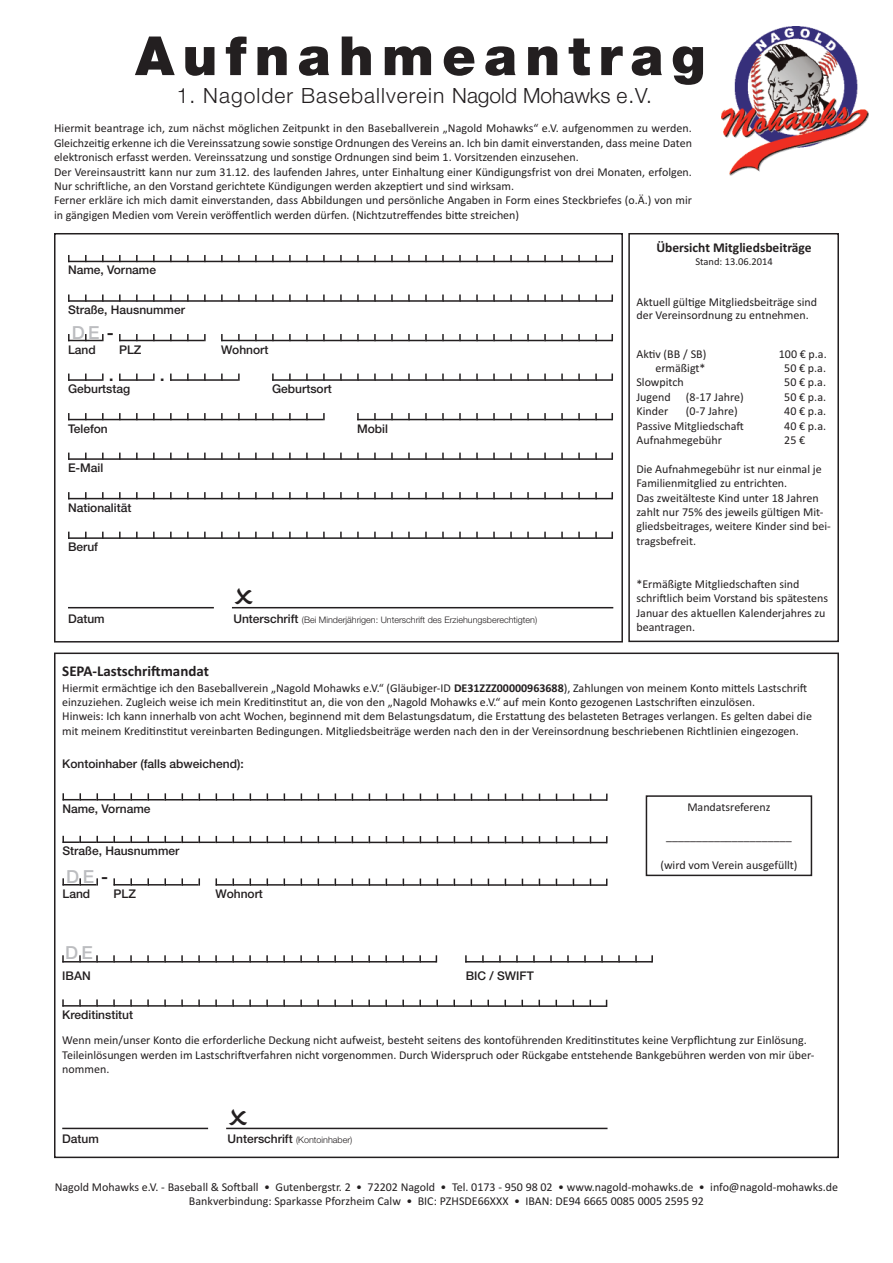
<style>
.page{position:relative;width:893px;height:1263px;background:#fff}
.page>*{position:absolute;margin:0;border:0;box-sizing:border-box;transform-origin:0 0}
.t1{font:900 54px "Helvetica Neue";letter-spacing:.15em;color:#231f20}
.t2{font:300 21px "Helvetica Neue";letter-spacing:.05em;color:#231f20}
.t3{font:500 18px "Helvetica Neue";color:#bcbdc0}
.t4{font:500 18px "Helvetica Neue";color:#231f20}
.t5{font:700 15px "Calibri";color:#231f20}
.t6{font:700 13.5px "Calibri";color:#231f20}
.t7{font:12px/14.4px "Calibri";color:#231f20}
.t8{font:500 12px "Helvetica Neue";color:#231f20}
.t9{font:10.5px "Calibri";color:#231f20}
.t10{font:300 9px "Helvetica Neue";color:#231f20}
.s1{color:#231f20}
.s2{font-weight:500;font-size:12px}
.s3{font-weight:700}
</style>
<div class="page">
<div style="left:628px;top:233px;width:211px;height:409px;border:2px solid #231f20"></div>
<img style="left:722px;top:26px;width:146px;height:150px">
<svg style="left:68px;top:255px;width:545px;height:7px"></svg>
<svg style="left:68px;top:294px;width:545px;height:8px"></svg>
<svg style="left:68px;top:334px;width:36px;height:7px"></svg>
<svg style="left:119px;top:334px;width:87px;height:7px"></svg>
<svg style="left:221px;top:334px;width:392px;height:7px"></svg>
<svg style="left:68px;top:374px;width:36px;height:7px"></svg>
<svg style="left:119px;top:374px;width:36px;height:7px"></svg>
<svg style="left:170px;top:374px;width:70px;height:7px"></svg>
<svg style="left:272px;top:373px;width:341px;height:8px"></svg>
<svg style="left:68px;top:413px;width:257px;height:7px"></svg>
<svg style="left:357px;top:413px;width:256px;height:7px"></svg>
<svg style="left:68px;top:453px;width:545px;height:7px"></svg>
<svg style="left:68px;top:492px;width:545px;height:7px"></svg>
<svg style="left:68px;top:532px;width:545px;height:7px"></svg>
<hr style="left:68px;top:607px;width:146px;height:1px;background:#231f20">
<hr style="left:232px;top:607px;width:381px;height:1px;background:#231f20">
<svg style="left:62px;top:955px;width:375px;height:7px"></svg>
<svg style="left:465px;top:955px;width:188px;height:7px"></svg>
<svg style="left:62px;top:793px;width:546px;height:8px"></svg>
<svg style="left:62px;top:836px;width:545px;height:7px"></svg>
<svg style="left:62px;top:878px;width:36px;height:7px"></svg>
<svg style="left:113px;top:878px;width:87px;height:8px"></svg>
<svg style="left:216px;top:878px;width:391px;height:8px"></svg>
<svg style="left:62px;top:999px;width:545px;height:8px"></svg>
<hr style="left:62px;top:1128px;width:146px;height:1px;background:#231f20">
<hr style="left:226px;top:1128px;width:381px;height:1px;background:#231f20">
<div style="left:54px;top:233px;width:569px;height:409px;border:2px solid #231f20"></div>
<div style="left:646px;top:795px;width:166px;height:81px;border:2px solid #231f20"></div>
<h1 class="t1" style="left:135px;top:37px;width:572px">Aufnahmeantrag</h1>
<h2 class="t2" style="left:177px;top:88px;width:477px">1. Nagolder Baseballverein Nagold Mohawks e.V.</h2>
<p class="t7" style="left:54px;top:121px;width:639px">Hiermit beantrage ich, zum nächst möglichen Zeitpunkt in den Baseballverein „Nagold Mohawks“ e.V. aufgenommen zu werden.<br>Gleichzeitig erkenne ich die Vereinssatzung sowie sonstige Ordnungen des Vereins an. Ich bin damit einverstanden, dass meine Daten elektronisch erfasst werden. Vereinssatzung und sonstige Ordnungen sind beim 1. Vorsitzenden einzusehen.<br>Der Vereinsaustritt kann nur zum 31.12. des laufenden Jahres, unter Einhaltung einer Kündigungsfrist von drei Monaten, erfolgen.<br>Nur schriftliche, an den Vorstand gerichtete Kündigungen werden akzeptiert und sind wirksam.<br>Ferner erkläre ich mich damit einverstanden, dass Abbildungen und persönliche Angaben in Form eines Steckbriefes (o.Ä.) von mir in gängigen Medien vom Verein veröffentlich werden dürfen. (Nichtzutreffendes bitte streichen)</p>
<p class="t8" style="left:68px;top:266px;width:90px">Name, Vorname</p>
<p class="t8" style="left:68px;top:305px;width:118px">Straße, Hausnummer</p>
<p class="t8" style="left:119px;top:345px;width:24px">PLZ</p>
<h3 class="t3" style="left:72px;top:326px;width:44px">DE<span class="s1">-</span></h3>
<p class="t8" style="left:68px;top:345px;width:29px">Land</p>
<h3 class="t4" style="left:109px;top:368px;width:7px">.</h3>
<h3 class="t4" style="left:160px;top:368px;width:7px">.</h3>
<p class="t8" style="left:68px;top:384px;width:64px">Geburtstag</p>
<p class="t8" style="left:221px;top:345px;width:49px">Wohnort</p>
<p class="t8" style="left:272px;top:384px;width:61px">Geburtsort</p>
<p class="t8" style="left:68px;top:424px;width:41px">Telefon</p>
<p class="t8" style="left:357px;top:424px;width:32px">Mobil</p>
<p class="t8" style="left:68px;top:463px;width:37px">E-Mail</p>
<p class="t8" style="left:68px;top:503px;width:65px">Nationalität</p>
<p class="t8" style="left:68px;top:542px;width:32px">Beruf</p>
<p class="t8" style="left:68px;top:614px;width:38px">Datum</p>
<p class="t10" style="left:233px;top:616px;width:305px"><span class="s2">Unterschrift</span> (Bei Minderjährigen: Unterschrift des Erziehungsberechtigten)</p>
<p class="t6" style="left:656px;top:239px;width:157px">Übersicht Mitgliedsbeiträge</p>
<p class="t9" style="left:695px;top:255px;width:79px">Stand: 13.06.2014</p>
<p class="t7" style="left:636px;top:295px;width:182px;line-height:13.5px">Aktuell gültige Mitgliedsbeiträge sind der Vereinsordnung zu entnehmen.</p>
<p class="t7" style="left:636px;top:346px;width:71px">Aktiv (BB / SB)</p>
<p class="t7" style="left:779px;top:346px;width:49px">100 € p.a.</p>
<p class="t7" style="left:655px;top:361px;width:52px">ermäßigt*</p>
<p class="t7" style="left:784px;top:361px;width:43px">50 € p.a.</p>
<p class="t7" style="left:636px;top:375px;width:49px">Slowpitch</p>
<p class="t7" style="left:784px;top:375px;width:43px">50 € p.a.</p>
<p class="t7" style="left:636px;top:389px;width:36px">Jugend</p>
<p class="t7" style="left:686px;top:389px;width:59px">(8-17 Jahre)</p>
<p class="t7" style="left:784px;top:389px;width:43px">50 € p.a.</p>
<p class="t7" style="left:636px;top:404px;width:33px">Kinder</p>
<p class="t7" style="left:686px;top:404px;width:53px">(0-7 Jahre)</p>
<p class="t7" style="left:784px;top:404px;width:43px">40 € p.a.</p>
<p class="t7" style="left:636px;top:418px;width:109px">Passive Mitgliedschaft</p>
<p class="t7" style="left:784px;top:418px;width:43px">40 € p.a.</p>
<p class="t7" style="left:636px;top:433px;width:87px">Aufnahmegebühr</p>
<p class="t7" style="left:784px;top:433px;width:22px">25 €</p>
<p class="t7" style="left:636px;top:461px;width:196px">Die Aufnahmegebühr ist nur einmal je Familienmitglied zu entrichten.<br>Das zweitälteste Kind unter 18 Jahren zahlt nur 75% des jeweils gültigen Mit&shy;gliedsbeitrages, weitere Kinder sind bei&shy;tragsbefreit.</p>
<p class="t7" style="left:636px;top:577px;width:193px">*Ermäßigte Mitgliedschaften sind schriftlich beim Vorstand bis spätestens<br>Januar des aktuellen Kalenderjahres zu beantragen.</p>
<p class="t5" style="left:62px;top:662px;width:148px">SEPA-Lastschriftmandat</p>
<p class="t7" style="left:62px;top:680px;width:751px">Hiermit ermächtige ich den Baseballverein „Nagold Mohawks e.V.“ (Gläubiger-ID <span class="s3">DE31ZZZ00000963688</span>), Zahlungen von meinem Konto mittels Lastschrift einzuziehen. Zugleich weise ich mein Kreditinstitut an, die von den „Nagold Mohawks e.V.“ auf mein Konto gezogenen Lastschriften einzulösen.<br>Hinweis: Ich kann innerhalb von acht Wochen, beginnend mit dem Belastungsdatum, die Erstattung des belasteten Betrages verlangen. Es gelten dabei die mit meinem Kreditinstitut vereinbarten Bedingungen. Mitgliedsbeiträge werden nach den in der Vereinsordnung beschriebenen Richtlinien eingezogen.</p>
<p class="t8" style="left:62px;top:760px;width:183px">Kontoinhaber (falls abweichend):</p>
<p class="t8" style="left:63px;top:804px;width:90px">Name, Vorname</p>
<p class="t8" style="left:62px;top:847px;width:118px">Straße, Hausnummer</p>
<p class="t8" style="left:113px;top:889px;width:24px">PLZ</p>
<h3 class="t3" style="left:66px;top:870px;width:44px">DE<span class="s1">-</span></h3>
<p class="t8" style="left:62px;top:889px;width:29px">Land</p>
<p class="t8" style="left:216px;top:889px;width:49px">Wohnort</p>
<h3 class="t3" style="left:65px;top:946px;width:29px">DE</h3>
<p class="t8" style="left:62px;top:971px;width:30px">IBAN</p>
<p class="t8" style="left:466px;top:971px;width:70px">BIC / SWIFT</p>
<p class="t8" style="left:62px;top:1010px;width:72px">Kreditinstitut</p>
<p class="t7" style="left:687px;top:800px;width:85px">Mandatsreferenz</p>
<p class="t7" style="left:666px;top:829px;width:127px">_____________________</p>
<p class="t7" style="left:660px;top:858px;width:139px">(wird vom Verein ausgefüllt)</p>
<p class="t7" style="left:62px;top:1033px;width:754px">Wenn mein/unser Konto die erforderliche Deckung nicht aufweist, besteht seitens des kontoführenden Kreditinstitutes keine Verpflichtung zur Einlösung.<br>Teileinlösungen werden im Lastschriftverfahren nicht vorgenommen. Durch Widerspruch oder Rückgabe entstehende Bankgebühren werden von mir über&shy;nommen.</p>
<p class="t8" style="left:62px;top:1135px;width:38px">Datum</p>
<p class="t10" style="left:228px;top:1137px;width:126px"><span class="s2">Unterschrift</span> (Kontoinhaber)</p>
<p class="t7" style="left:55px;top:1179px;width:785px;text-align:center">Nagold Mohawks e.V. - Baseball &amp; Softball • Gutenbergstr. 2 • 72202 Nagold • Tel. 0173 - 950 98 02 • www.nagold-mohawks.de • info@nagold-mohawks.de<br>Bankverbindung: Sparkasse Pforzheim Calw • BIC: PZHSDE66XXX • IBAN: DE94 6665 0085 0005 2595 92</p>
</div>
